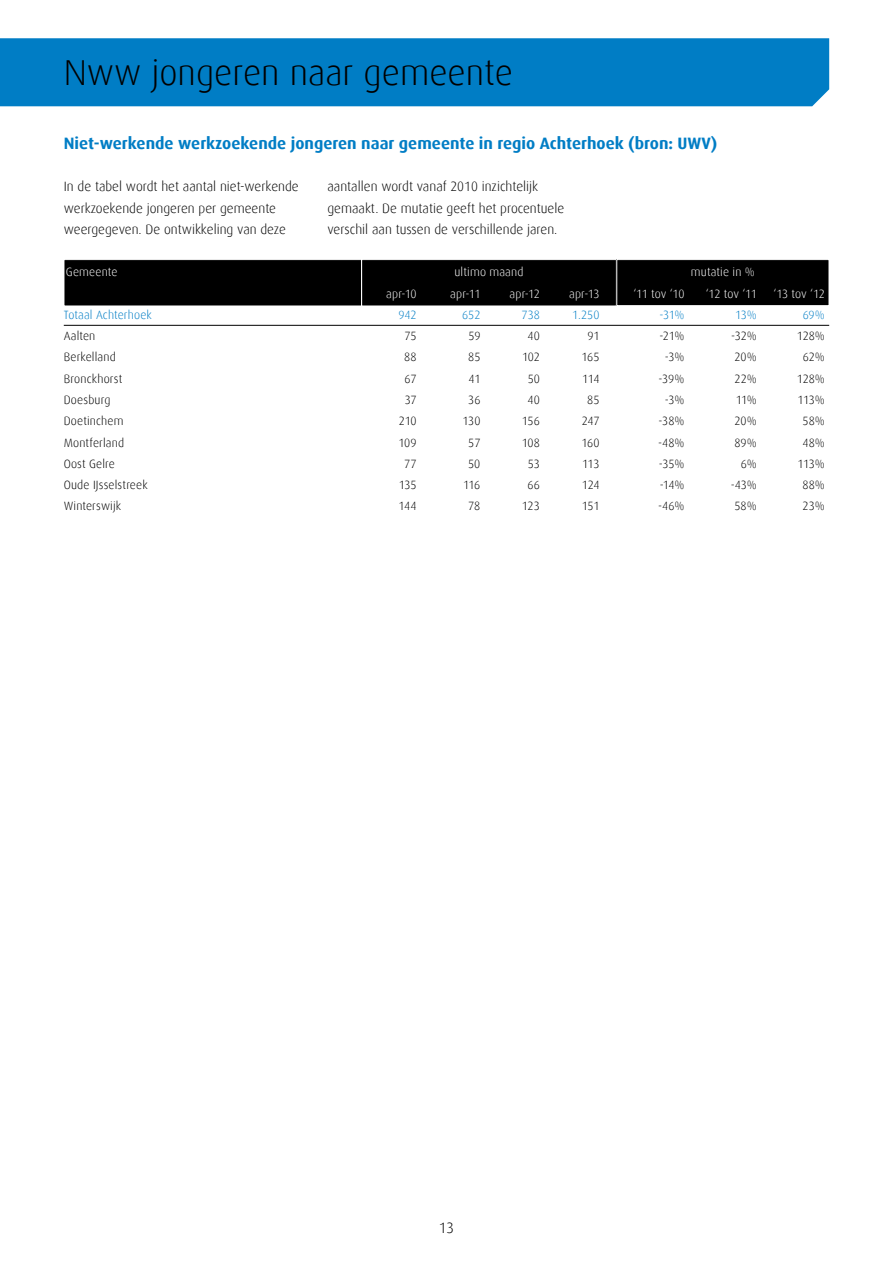
<style>
.page{position:relative;width:893px;height:1263px;background:#fff}
.page>*{position:absolute;margin:0;border:0;box-sizing:border-box;transform-origin:0 0}
.t1{font:300 36px "Dax";color:#000}
.t2{font:700 16.5px "Dax";color:#007dc5}
.t3{font:300 15px "Dax";color:#000}
.t4{font:300 13.5px/21.3px "Dax";color:#000}
.t5{font:300 12px "Dax";letter-spacing:.01em;color:#000}
.t6{font:300 12px "Dax";letter-spacing:.01em;color:#fff}
.t7{font:300 12px "Dax";letter-spacing:.005em;color:#007dc5}
</style>
<div class="page">
<div style="left:0;top:38px;width:829px;height:68px;background:#007dc5"></div>
<div style="left:64px;top:260px;width:298px;height:46px;background:#000"></div>
<div style="left:64px;top:259px;width:298px;height:47px;border:1px solid #fff"></div>
<div style="left:362px;top:260px;width:254px;height:46px;background:#000"></div>
<div style="left:361px;top:259px;width:256px;height:47px;border:1px solid #fff"></div>
<div style="left:617px;top:260px;width:212px;height:46px;background:#000"></div>
<div style="left:617px;top:259px;width:212px;height:47px;border:1px solid #fff"></div>
<hr style="left:64px;top:325px;width:765px;height:1px;background:#000">
<h1 class="t1" style="left:64px;top:53px;width:451px">Nww jongeren naar gemeente</h1>
<h2 class="t2" style="left:64px;top:134px;width:655px">Niet-werkende werkzoekende jongeren naar gemeente in regio Achterhoek (bron: UWV)</h2>
<p class="t4" style="left:64px;top:176px;width:237px">In de tabel wordt het aantal niet-werkende werkzoekende jongeren per gemeente weergegeven. De ontwikkeling van deze</p>
<p class="t4" style="left:327px;top:176px;width:238px">aantallen wordt vanaf 2010 inzichtelijk gemaakt. De mutatie geeft het procentuele verschil aan tussen de verschillende jaren.</p>
<p class="t6" style="left:66px;top:266px;width:53px">Gemeente</p>
<p class="t6" style="left:454px;top:266px;width:71px">ultimo maand</p>
<p class="t6" style="left:691px;top:266px;width:66px">mutatie in %</p>
<p class="t6" style="left:386px;top:287px;width:32px">apr-10</p>
<p class="t6" style="left:450px;top:287px;width:32px">apr-11</p>
<p class="t6" style="left:510px;top:287px;width:32px">apr-12</p>
<p class="t6" style="left:569px;top:287px;width:32px">apr-13</p>
<p class="t6" style="left:633px;top:287px;width:53px">‘11 tov ‘10</p>
<p class="t6" style="left:706px;top:287px;width:53px">‘12 tov ‘11</p>
<p class="t6" style="left:774px;top:287px;width:53px">‘13 tov ‘12</p>
<p class="t7" style="left:64px;top:308px;width:90px">Totaal Achterhoek</p>
<p class="t7" style="left:398px;top:308px;width:20px">942</p>
<p class="t7" style="left:462px;top:308px;width:20px">652</p>
<p class="t7" style="left:521px;top:308px;width:20px">738</p>
<p class="t7" style="left:572px;top:308px;width:29px">1.250</p>
<p class="t7" style="left:659px;top:308px;width:27px">-31%</p>
<p class="t7" style="left:735px;top:308px;width:23px">13%</p>
<p class="t7" style="left:803px;top:308px;width:24px">69%</p>
<p class="t5" style="left:64px;top:329px;width:33px">Aalten</p>
<p class="t5" style="left:404px;top:329px;width:14px">75</p>
<p class="t5" style="left:468px;top:329px;width:14px">59</p>
<p class="t5" style="left:528px;top:329px;width:14px">40</p>
<p class="t5" style="left:587px;top:329px;width:14px">91</p>
<p class="t5" style="left:660px;top:329px;width:26px">-21%</p>
<p class="t5" style="left:731px;top:329px;width:27px">-32%</p>
<p class="t5" style="left:797px;top:329px;width:30px">128%</p>
<p class="t5" style="left:64px;top:351px;width:54px">Berkelland</p>
<p class="t5" style="left:404px;top:351px;width:14px">88</p>
<p class="t5" style="left:468px;top:351px;width:14px">85</p>
<p class="t5" style="left:522px;top:351px;width:19px">102</p>
<p class="t5" style="left:582px;top:351px;width:19px">165</p>
<p class="t5" style="left:665px;top:351px;width:21px">-3%</p>
<p class="t5" style="left:734px;top:351px;width:24px">20%</p>
<p class="t5" style="left:803px;top:351px;width:24px">62%</p>
<p class="t5" style="left:64px;top:372px;width:60px">Bronckhorst</p>
<p class="t5" style="left:405px;top:372px;width:14px">67</p>
<p class="t5" style="left:468px;top:372px;width:13px">41</p>
<p class="t5" style="left:528px;top:372px;width:14px">50</p>
<p class="t5" style="left:582px;top:372px;width:19px">114</p>
<p class="t5" style="left:658px;top:372px;width:28px">-39%</p>
<p class="t5" style="left:734px;top:372px;width:24px">22%</p>
<p class="t5" style="left:797px;top:372px;width:30px">128%</p>
<p class="t5" style="left:64px;top:393px;width:48px">Doesburg</p>
<p class="t5" style="left:405px;top:393px;width:13px">37</p>
<p class="t5" style="left:468px;top:393px;width:14px">36</p>
<p class="t5" style="left:528px;top:393px;width:14px">40</p>
<p class="t5" style="left:587px;top:393px;width:14px">85</p>
<p class="t5" style="left:665px;top:393px;width:21px">-3%</p>
<p class="t5" style="left:736px;top:393px;width:23px">11%</p>
<p class="t5" style="left:798px;top:393px;width:29px">113%</p>
<p class="t5" style="left:64px;top:415px;width:61px">Doetinchem</p>
<p class="t5" style="left:399px;top:415px;width:19px">210</p>
<p class="t5" style="left:462px;top:415px;width:20px">130</p>
<p class="t5" style="left:522px;top:415px;width:20px">156</p>
<p class="t5" style="left:582px;top:415px;width:19px">247</p>
<p class="t5" style="left:658px;top:415px;width:28px">-38%</p>
<p class="t5" style="left:734px;top:415px;width:24px">20%</p>
<p class="t5" style="left:802px;top:415px;width:24px">58%</p>
<p class="t5" style="left:64px;top:436px;width:62px">Montferland</p>
<p class="t5" style="left:398px;top:436px;width:20px">109</p>
<p class="t5" style="left:468px;top:436px;width:14px">57</p>
<p class="t5" style="left:522px;top:436px;width:20px">108</p>
<p class="t5" style="left:581px;top:436px;width:20px">160</p>
<p class="t5" style="left:658px;top:436px;width:28px">-48%</p>
<p class="t5" style="left:734px;top:436px;width:24px">89%</p>
<p class="t5" style="left:802px;top:436px;width:24px">48%</p>
<p class="t5" style="left:64px;top:457px;width:53px">Oost Gelre</p>
<p class="t5" style="left:404px;top:457px;width:14px">77</p>
<p class="t5" style="left:468px;top:457px;width:14px">50</p>
<p class="t5" style="left:528px;top:457px;width:14px">53</p>
<p class="t5" style="left:582px;top:457px;width:19px">113</p>
<p class="t5" style="left:659px;top:457px;width:27px">-35%</p>
<p class="t5" style="left:741px;top:457px;width:18px">6%</p>
<p class="t5" style="left:798px;top:457px;width:29px">113%</p>
<p class="t5" style="left:64px;top:478px;width:85px">Oude IJsselstreek</p>
<p class="t5" style="left:399px;top:478px;width:19px">135</p>
<p class="t5" style="left:463px;top:478px;width:19px">116</p>
<p class="t5" style="left:527px;top:478px;width:14px">66</p>
<p class="t5" style="left:582px;top:478px;width:19px">124</p>
<p class="t5" style="left:660px;top:478px;width:26px">-14%</p>
<p class="t5" style="left:731px;top:478px;width:28px">-43%</p>
<p class="t5" style="left:802px;top:478px;width:24px">88%</p>
<p class="t5" style="left:64px;top:500px;width:59px">Winterswijk</p>
<p class="t5" style="left:398px;top:500px;width:20px">144</p>
<p class="t5" style="left:468px;top:500px;width:14px">78</p>
<p class="t5" style="left:522px;top:500px;width:20px">123</p>
<p class="t5" style="left:582px;top:500px;width:19px">151</p>
<p class="t5" style="left:658px;top:500px;width:28px">-46%</p>
<p class="t5" style="left:734px;top:500px;width:24px">58%</p>
<p class="t5" style="left:803px;top:500px;width:24px">23%</p>
<p class="t3" style="left:439px;top:1220px;width:17px">13</p>
</div>
